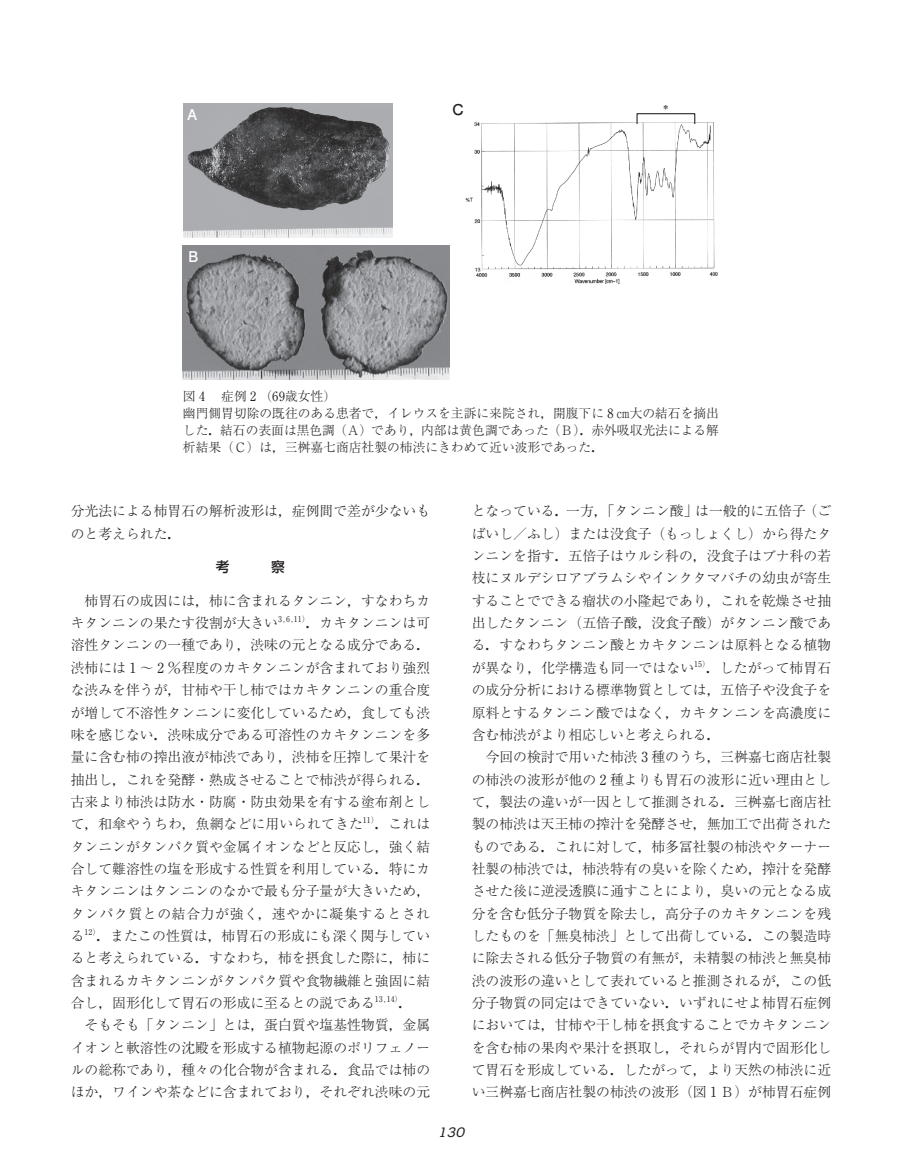
<style>
.page{position:relative;width:902px;height:1166px;background:#fff}
.page>*{position:absolute;margin:0;border:0;box-sizing:border-box;transform-origin:0 0}
.t1{font:700 14.85px "Futo Go B101 Pr 5";color:#fff}
.t2{font:700 14.85px "Futo Go B101 Pr 5";color:#231f20}
.t3{font:300 13.8px/22.4px "Ryumin Pr 5";color:#231f20;text-align:justify}
._1_本文_第１見出し_-_ゴシック{font:500 13.8px "Shin Go Pr 5";color:#231f20}
._5_別組_図題{font:300 12.75px/17px "Ryumin Pr 5";color:#231f20;text-align:justify}
.t4{font:italic 12.75px "MO Suuji HA G Gn";color:#231f20}
.t5{font:700 7.5px "Futo Go B101 Pr 5";color:#231f20}
.s1{font-family:"indd hoso minchou";font-weight:400}
</style>
<div class="page">
<img style="left:183px;top:103px;width:209px;height:134px">
<img style="left:183px;top:245px;width:267px;height:134px">
<img style="left:465px;top:119px;width:253px;height:165px">
<div style="left:636px;top:113px;width:59px;height:11px;border:1px solid #231f20"></div>
<p class="t1" style="left:187px;top:102px;width:12px">A</p>
<p class="t1" style="left:188px;top:244px;width:12px">B</p>
<p class="t2" style="left:452px;top:97px;width:13px">C</p>
<p class="t5" style="left:662px;top:101px;width:9px">＊</p>
<p class="_5_別組_図題" style="left:183px;top:386px;width:155px">図<span class="s1">４</span> 症例<span class="s1">２（69</span>歳女性<span class="s1">）</span></p>
<p class="_5_別組_図題" style="left:183px;top:403px;width:537px">幽門側胃切除の既往のある患者で<span class="s1">，</span>イレウスを主訴に来院され<span class="s1">，</span>開腹下に<span class="s1">８</span>㎝大の結石を摘出した<span class="s1">．</span>結石の表面は黒色調<span class="s1">（</span>Ａ<span class="s1">）</span>であり<span class="s1">，</span>内部は黄色調であった<span class="s1">（</span>Ｂ<span class="s1">）．</span>赤外吸収光法による解析結果<span class="s1">（</span>Ｃ<span class="s1">）</span>は<span class="s1">，</span>三桝嘉七商店社製の柿渋にきわめて近い波形であった<span class="s1">．</span></p>
<p class="t3" style="left:71px;top:499px;width:361px">分光法による柿胃石の解析波形は<span class="s1">，</span>症例間で差が少ないものと考えられた<span class="s1">．</span></p>
<p class="_1_本文_第１見出し_-_ゴシック" style="left:216px;top:555px;width:15px">考</p>
<p class="_1_本文_第１見出し_-_ゴシック" style="left:271px;top:555px;width:15px">察</p>
<p class="t3" style="left:71px;top:588px;width:361px;text-indent:14px">柿胃石の成因には<span class="s1">，</span>柿に含まれるタンニン<span class="s1">，</span>すなわちカキタンニンの果たす役割が大きい<sup>3,6,11)</sup><span class="s1">．</span>カキタンニンは可溶性タンニンの一種であり<span class="s1">，</span>渋味の元となる成分である<span class="s1">．</span>渋柿には<span class="s1">１</span>～<span class="s1">２％</span>程度のカキタンニンが含まれており強烈な渋みを伴うが<span class="s1">，</span>甘柿や干し柿ではカキタンニンの重合度が増して不溶性タンニンに変化しているため<span class="s1">，</span>食しても渋味を感じない<span class="s1">．</span>渋味成分である可溶性のカキタンニンを多量に含む柿の搾出液が柿渋であり<span class="s1">，</span>渋柿を圧搾して果汁を抽出し<span class="s1">，</span>これを発酵<span class="s1">・</span>熟成させることで柿渋が得られる<span class="s1">．</span>古来より柿渋は防水<span class="s1">・</span>防腐<span class="s1">・</span>防虫効果を有する塗布剤として<span class="s1">，</span>和傘やうちわ<span class="s1">，</span>魚網などに用いられてきた<sup>11)</sup><span class="s1">．</span>これはタンニンがタンパク質や金属イオンなどと反応し<span class="s1">，</span>強く結合して難溶性の塩を形成する性質を利用している<span class="s1">．</span>特にカキタンニンはタンニンのなかで最も分子量が大きいため<span class="s1">，</span>タンパク質との結合力が強く<span class="s1">，</span>速やかに凝集するとされる<sup>12)</sup><span class="s1">．</span>またこの性質は<span class="s1">，</span>柿胃石の形成にも深く関与していると考えられている<span class="s1">．</span>すなわち<span class="s1">，</span>柿を摂食した際に<span class="s1">，</span>柿に含まれるカキタンニンがタンパク質や食物繊維と強固に結合し<span class="s1">，</span>固形化して胃石の形成に至るとの説である<sup>13,14)</sup><span class="s1">．</span></p>
<p class="t3" style="left:71px;top:1012px;width:361px;text-indent:14px">そもそも<span class="s1">「</span>タンニン<span class="s1">」</span>とは<span class="s1">，</span>蛋白質や塩基性物質<span class="s1">，</span>金属イオンと軟溶性の沈殿を形成する植物起源のポリフェノールの総称であり<span class="s1">，</span>種々の化合物が含まれる<span class="s1">．</span>食品では柿のほか<span class="s1">，</span>ワインや茶などに含まれており<span class="s1">，</span>それぞれ渋味の元</p>
<p class="t3" style="left:471px;top:499px;width:361px">となっている<span class="s1">．</span>一方<span class="s1">，「</span>タンニン酸<span class="s1">」</span>は一般的に五倍子<span class="s1">（</span>ごばいし／ふし<span class="s1">）</span>または没食子<span class="s1">（</span>もっしょくし<span class="s1">）</span>から得たタンニンを指す<span class="s1">．</span>五倍子はウルシ科の<span class="s1">，</span>没食子はブナ科の若枝にヌルデシロアブラムシやインクタマバチの幼虫が寄生することでできる瘤状の小隆起であり<span class="s1">，</span>これを乾燥させ抽出したタンニン<span class="s1">（</span>五倍子酸<span class="s1">，</span>没食子酸<span class="s1">）</span>がタンニン酸である<span class="s1">．</span>すなわちタンニン酸とカキタンニンは原料となる植物が異なり<span class="s1">，</span>化学構造も同一ではない<sup>15)</sup><span class="s1">．</span>したがって柿胃石の成分分析における標準物質としては<span class="s1">，</span>五倍子や没食子を原料とするタンニン酸ではなく<span class="s1">，</span>カキタンニンを高濃度に含む柿渋がより相応しいと考えられる<span class="s1">．</span></p>
<p class="t3" style="left:471px;top:744px;width:361px;text-indent:14px">今回の検討で用いた柿渋<span class="s1">３</span>種のうち<span class="s1">，</span>三桝嘉七商店社製の柿渋の波形が他の<span class="s1">２</span>種よりも胃石の波形に近い理由として<span class="s1">，</span>製法の違いが一因として推測される<span class="s1">．</span>三桝嘉七商店社製の柿渋は天王柿の搾汁を発酵させ<span class="s1">，</span>無加工で出荷されたものである<span class="s1">．</span>これに対して<span class="s1">，</span>柿多冨社製の柿渋やターナー社製の柿渋では<span class="s1">，</span>柿渋特有の臭いを除くため<span class="s1">，</span>搾汁を発酵させた後に逆浸透膜に通すことにより<span class="s1">，</span>臭いの元となる成分を含む低分子物質を除去し<span class="s1">，</span>高分子のカキタンニンを残したものを<span class="s1">「</span>無臭柿渋<span class="s1">」</span>として出荷している<span class="s1">．</span>この製造時に除去される低分子物質の有無が<span class="s1">，</span>未精製の柿渋と無臭柿渋の波形の違いとして表れていると推測されるが<span class="s1">，</span>この低分子物質の同定はできていない<span class="s1">．</span>いずれにせよ柿胃石症例においては<span class="s1">，</span>甘柿や干し柿を摂食することでカキタンニンを含む柿の果肉や果汁を摂取し<span class="s1">，</span>それらが胃内で固形化して胃石を形成している<span class="s1">．</span>したがって<span class="s1">，</span>より天然の柿渋に近い三桝嘉七商店社製の柿渋の波形<span class="s1">（</span>図<span class="s1">１</span>Ｂ<span class="s1">）</span>が柿胃石症例</p>
<p class="t4" style="left:438px;top:1126px;width:30px">130</p>
</div>
